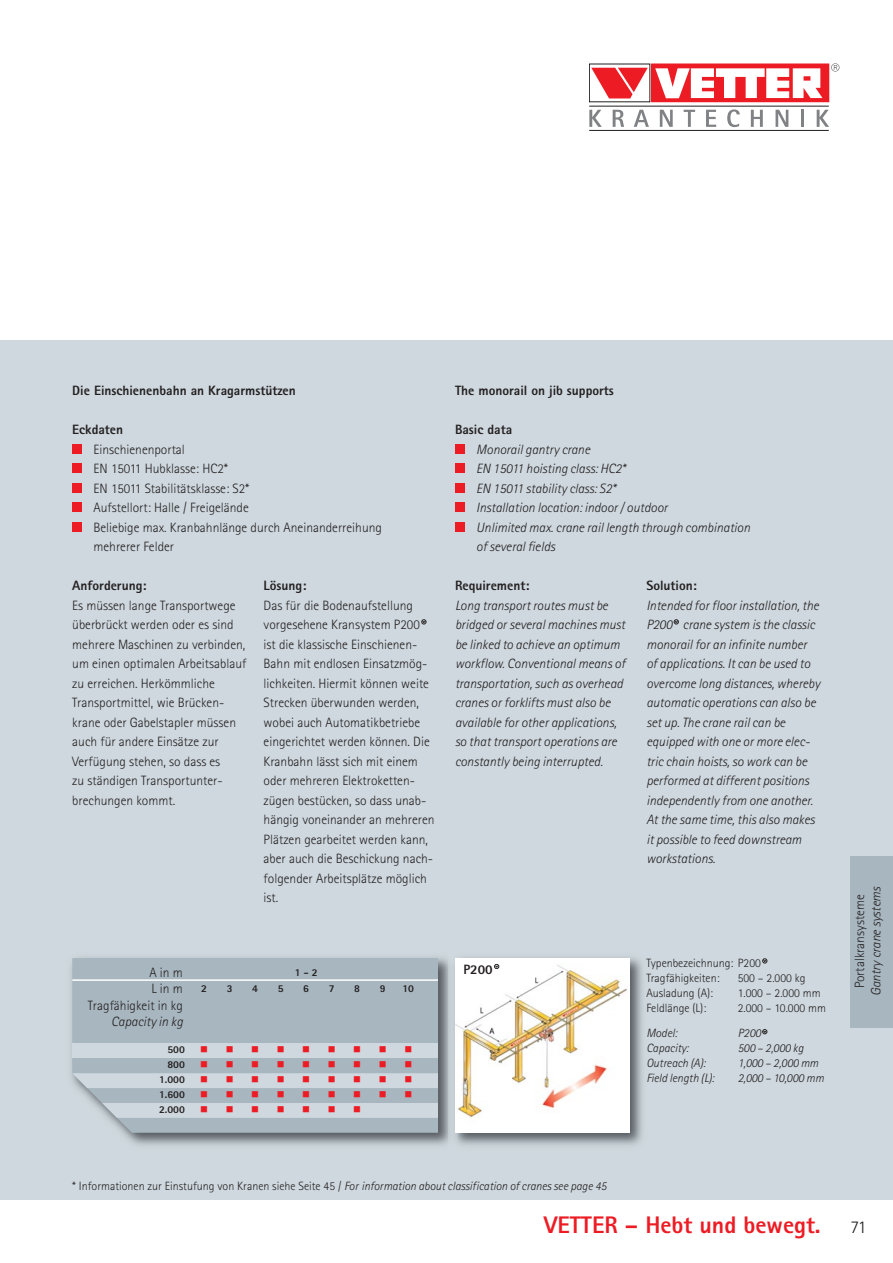
<style>
.page{position:relative;width:893px;height:1263px;background:#fff}
.page>*{position:absolute;margin:0;border:0;box-sizing:border-box;transform-origin:0 0}
.t1{font:800 24px "Rotis Sans Serif";color:#ed1c24}
.t2{font:300 18px "Rotis Sans Serif";color:#231f20}
.t3{font:300 13.5px/19.5px "Rotis Sans Serif";color:#231f20}
.t4{font:italic 300 13.5px/19.5px "Rotis Sans Serif";color:#231f20}
.t5{font:800 13.5px "Rotis Sans Serif";color:#231f20}
.t6{font:italic 300 12px "Rotis Sans Serif";color:#231f20}
.t7{font:300 12px/15px "Rotis Sans Serif";color:#231f20}
.t8{font:800 10.5px "Rotis Sans Serif";color:#231f20}
.t9{font:10.5px "Wingdings";color:#ed1c24}
.s1{font-style:normal}
</style>
<div class="page">
<svg style="left:831px;top:63px;width:8px;height:8px"></svg>
<div style="left:652px;top:64px;width:177px;height:38px;background:#ed1c24"></div>
<svg style="left:589px;top:110px;width:13px;height:17px"></svg>
<svg style="left:613px;top:110px;width:11px;height:17px"></svg>
<svg style="left:634px;top:110px;width:15px;height:17px"></svg>
<svg style="left:660px;top:110px;width:13px;height:17px"></svg>
<svg style="left:684px;top:110px;width:11px;height:17px"></svg>
<svg style="left:706px;top:110px;width:10px;height:17px"></svg>
<svg style="left:727px;top:109px;width:13px;height:18px"></svg>
<svg style="left:751px;top:110px;width:12px;height:17px"></svg>
<svg style="left:775px;top:110px;width:13px;height:17px"></svg>
<hr style="left:801px;top:110px;width:3px;height:17px;background:#808285">
<svg style="left:817px;top:110px;width:12px;height:17px"></svg>
<svg style="left:591px;top:67px;width:57px;height:32px"></svg>
<svg style="left:591px;top:68px;width:57px;height:30px"></svg>
<hr style="left:589px;top:130px;width:240px;height:1px;background:#231f20">
<hr style="left:589px;top:106px;width:240px;height:1px;background:#231f20">
<svg style="left:655px;top:68px;width:167px;height:30px"></svg>
<div style="left:0;top:340px;width:893px;height:859px;background:#ced8de"></div>
<div style="left:850px;top:855px;width:43px;height:172px;background:#a7b6bf"></div>
<img style="left:71px;top:957px;width:377px;height:189px">
<div style="left:72px;top:958px;width:366px;height:175px;background:#a7b6bf"></div>
<div style="left:72px;top:1043px;width:366px;height:15px;background:#ced8de"></div>
<img style="left:448px;top:957px;width:194px;height:188px">
<div style="left:455px;top:958px;width:174px;height:175px;background:#fff"></div>
<img style="left:455px;top:965px;width:173px;height:152px">
<svg style="left:494px;top:964px;width:5px;height:5px"></svg>
<hr style="left:72px;top:979px;width:366px;height:2px;background:#fff">
<svg style="left:421px;top:619px;width:5px;height:5px"></svg>
<div style="left:72px;top:444px;width:10px;height:10px;background:#ed1c24"></div>
<div style="left:72px;top:503px;width:10px;height:9px;background:#ed1c24"></div>
<div style="left:72px;top:483px;width:10px;height:10px;background:#ed1c24"></div>
<div style="left:72px;top:464px;width:10px;height:9px;background:#ed1c24"></div>
<div style="left:72px;top:522px;width:10px;height:10px;background:#ed1c24"></div>
<svg style="left:674px;top:619px;width:5px;height:5px"></svg>
<div style="left:455px;top:444px;width:10px;height:10px;background:#ed1c24"></div>
<div style="left:455px;top:483px;width:10px;height:10px;background:#ed1c24"></div>
<div style="left:455px;top:464px;width:10px;height:9px;background:#ed1c24"></div>
<div style="left:455px;top:503px;width:10px;height:9px;background:#ed1c24"></div>
<div style="left:455px;top:522px;width:10px;height:10px;background:#ed1c24"></div>
<svg style="left:762px;top:958px;width:5px;height:5px"></svg>
<svg style="left:762px;top:1029px;width:5px;height:5px"></svg>
<svg style="left:201px;top:1061px;width:32px;height:6px"></svg>
<svg style="left:252px;top:1061px;width:32px;height:6px"></svg>
<svg style="left:303px;top:1061px;width:32px;height:6px"></svg>
<svg style="left:354px;top:1061px;width:32px;height:6px"></svg>
<svg style="left:72px;top:1073px;width:366px;height:24px"></svg>
<svg style="left:102px;top:1103px;width:336px;height:15px"></svg>
<p class="t5" style="left:72px;top:386px;width:225px">Die Einschienenbahn an Kragarmstützen</p>
<p class="t5" style="left:72px;top:425px;width:52px">Eckdaten</p>
<p class="t3" style="left:94px;top:441px;width:290px">Einschienenportal<br>EN 15011 Hubklasse: HC2*<br>EN 15011 Stabilitätsklasse: S2*<br>Aufstellort: Halle / Freigelände<br>Beliebige max. Kranbahnlänge durch Aneinanderreihung mehrerer Felder</p>
<p class="t5" style="left:72px;top:581px;width:76px">Anforderung:</p>
<p class="t3" style="left:72px;top:597px;width:176px">Es müssen lange Transportwege überbrückt werden oder es sind mehrere Maschinen zu verbinden, um einen optimalen Arbeitsablauf zu erreichen. Herkömmliche<br>Transportmittel, wie Brücken&shy;krane oder Gabelstapler müssen auch für andere Einsätze zur<br>Verfügung stehen, so dass es<br>zu ständigen Transportunter&shy;brechungen kommt.</p>
<p class="t5" style="left:264px;top:581px;width:44px">Lösung:</p>
<p class="t3" style="left:264px;top:597px;width:172px">Das für die Bodenaufstellung vorgesehene Kransystem P200 ist die klassische Einschienen-<br>Bahn mit endlosen Einsatzmög&shy;lichkeiten. Hiermit können weite<br>Strecken überwunden werden, wobei auch Automatikbetriebe eingerichtet werden können. Die<br>Kranbahn lässt sich mit einem oder mehreren Elektroketten&shy;zügen bestücken, so dass unab&shy;hängig voneinander an mehreren<br>Plätzen gearbeitet werden kann, aber auch die Beschickung nach&shy;folgender Arbeitsplätze möglich ist.</p>
<p class="t5" style="left:455px;top:386px;width:160px">The monorail on jib supports</p>
<p class="t5" style="left:455px;top:425px;width:59px">Basic data</p>
<p class="t4" style="left:476px;top:441px;width:275px">Monorail gantry crane<br>EN 15011 hoisting class: HC2*<br>EN 15011 stability class: S2*<br>Installation location: indoor / outdoor<br>Unlimited max. crane rail length through combination of several fields</p>
<p class="t5" style="left:455px;top:581px;width:76px">Requirement:</p>
<p class="t4" style="left:455px;top:597px;width:172px">Long transport routes must be bridged or several machines must be linked to achieve an optimum workflow. Conventional means of transportation, such as overhead cranes or forklifts must also be available for other applications, so that transport operations are constantly being interrupted.</p>
<p class="t5" style="left:646px;top:581px;width:52px">Solution:</p>
<p class="t4" style="left:646px;top:597px;width:175px">Intended for floor installation, the<br>P200 crane system is the classic monorail for an infinite number of applications. It can be used to overcome long distances, whereby automatic operations can also be set up. The crane rail can be equipped with one or more elec&shy;tric chain hoists, so work can be performed at different positions independently from one another.<br>At the same time, this also makes it possible to feed downstream workstations.</p>
<p class="t3" style="left:88px;top:965px;width:96px;line-height:16.5px;text-align:right">A in m<br>L in m<br>Tragfähigkeit in kg</p>
<p class="t4" style="left:111px;top:1013px;width:73px">Capacity in kg</p>
<p class="t8" style="left:295px;top:968px;width:24px">1 - 2</p>
<p class="t8" style="left:201px;top:985px;width:7px">2</p>
<p class="t8" style="left:227px;top:985px;width:7px">3</p>
<p class="t8" style="left:252px;top:985px;width:7px">4</p>
<p class="t8" style="left:278px;top:985px;width:7px">5</p>
<p class="t8" style="left:303px;top:985px;width:7px">6</p>
<p class="t8" style="left:329px;top:985px;width:7px">7</p>
<p class="t8" style="left:354px;top:985px;width:7px">8</p>
<p class="t8" style="left:380px;top:985px;width:7px">9</p>
<p class="t8" style="left:403px;top:985px;width:13px">10</p>
<p class="t8" style="left:167px;top:1046px;width:19px">500</p>
<p class="t9" style="left:404px;top:1043px;width:9px">■</p>
<p class="t8" style="left:167px;top:1061px;width:19px">800</p>
<p class="t9" style="left:404px;top:1058px;width:9px">■</p>
<p class="t8" style="left:159px;top:1076px;width:27px">1.000</p>
<p class="t9" style="left:404px;top:1073px;width:9px">■</p>
<p class="t8" style="left:159px;top:1091px;width:27px">1.600</p>
<p class="t9" style="left:404px;top:1088px;width:9px">■</p>
<p class="t8" style="left:159px;top:1106px;width:27px">2.000</p>
<p class="t9" style="left:353px;top:1103px;width:9px">■</p>
<p class="t5" style="left:463px;top:965px;width:31px">P200</p>
<p class="t7" style="left:646px;top:956px;width:116px">Typenbezeichnung: P200<br>Tragfähigkeiten:</p>
<p class="t7" style="left:738px;top:971px;width:69px">500 – 2.000 kg</p>
<p class="t7" style="left:646px;top:986px;width:68px">Ausladung (A):</p>
<p class="t7" style="left:738px;top:986px;width:84px">1.000 – 2.000 mm</p>
<p class="t7" style="left:646px;top:1001px;width:61px">Feldlänge (L):</p>
<p class="t7" style="left:738px;top:1001px;width:90px">2.000 – 10.000 mm</p>
<p class="t6" style="left:646px;top:1029px;width:32px">Model:</p>
<p class="t6" style="left:738px;top:1029px;width:25px">P200</p>
<p class="t6" style="left:646px;top:1044px;width:44px">Capacity:</p>
<p class="t6" style="left:738px;top:1044px;width:67px">500 – 2,000 kg</p>
<p class="t6" style="left:646px;top:1059px;width:61px">Outreach (A):</p>
<p class="t6" style="left:738px;top:1059px;width:82px">1,000 – 2,000 mm</p>
<p class="t6" style="left:646px;top:1074px;width:69px">Field length (L):</p>
<p class="t6" style="left:738px;top:1074px;width:88px">2,000 – 10,000 mm</p>
<p class="t3" style="left:851px;top:988px;width:95px;rotate:-90deg">Portalkransysteme</p>
<p class="t4" style="left:867px;top:996px;width:112px;rotate:-90deg">Gantry crane systems</p>
<p class="t6" style="left:72px;top:1182px;width:536px"><span class="s1">* Informationen zur Einstufung von Kranen siehe Seite 45 /</span> For information about classification of cranes see page 45</p>
<h1 class="t1" style="left:544px;top:1216px;width:279px">VETTER – Hebt und bewegt.</h1>
<h2 class="t2" style="left:850px;top:1220px;width:17px">71</h2>
</div>
